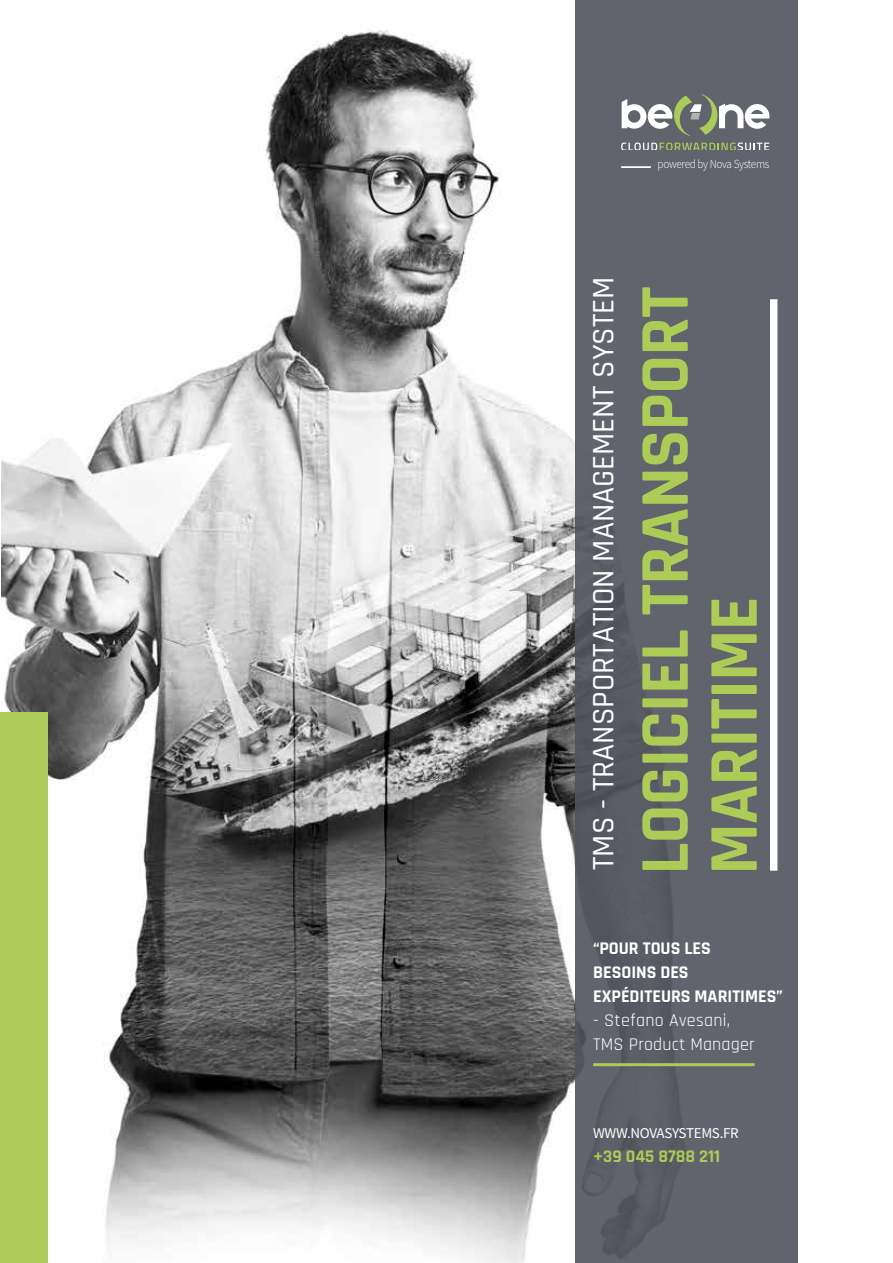
<style>
.page{position:relative;width:893px;height:1263px;background:#fff}
.page>*{position:absolute;margin:0;border:0;box-sizing:border-box;transform-origin:0 0}
.t1{font:700 70.5px/69px "Rajdhani";letter-spacing:-.01em;color:#adcb57}
.t2{font:500 31.5px "Rajdhani";color:#fff}
.t3{font:700 18px/24px "Rajdhani";color:#fff}
.t4{font:18px/24px "Rajdhani";letter-spacing:.01em;color:#fff}
.t5{font:700 18px "Rajdhani";color:#adcb57}
.t6{font:15px "Source Sans Pro";letter-spacing:-.02em;color:#fff}
.t7{font:300 12.45px "Source Sans Pro";letter-spacing:-.03em;color:#fff;scale:.91 1}
</style>
<div class="page">
<img style="left:1px;top:30px;width:574px;height:1233px">
<div style="left:575px;top:0;width:222px;height:1263px;background:#61646c"></div>
<div style="left:0;top:712px;width:48px;height:551px;background:#abcb59"></div>
<div style="left:770px;top:299px;width:7px;height:572px;background:#fff"></div>
<hr style="left:593px;top:1063px;width:162px;height:3px;background:#adcb57">
<hr style="left:621px;top:166px;width:30px;height:2px;background:#fff">
<svg style="left:622px;top:94px;width:147px;height:42px"></svg>
<svg style="left:621px;top:143px;width:148px;height:7px"></svg>
<p class="t7" style="left:658px;top:156px;width:124px">powered by Nova Systems</p>
<h2 class="t2" style="left:585px;top:870px;width:595px;rotate:-90deg">TMS - TRANSPORTATION MANAGEMENT SYSTEM</h2>
<h1 class="t1" style="left:633px;top:874px;width:589px;rotate:-90deg">LOGICIEL TRANSPORT<br>MARITIME</h1>
<p class="t3" style="left:593px;top:937px;width:191px">“POUR TOUS LES<br>BESOINS DES<br>EXPÉDITEURS MARITIMES”</p>
<p class="t4" style="left:593px;top:1009px;width:163px">- Stefano Avesani,<br>TMS Product Manager</p>
<p class="t6" style="left:593px;top:1124px;width:147px">WWW.NOVASYSTEMS.FR</p>
<p class="t5" style="left:593px;top:1146px;width:129px">+39 045 8788 211</p>
</div>
